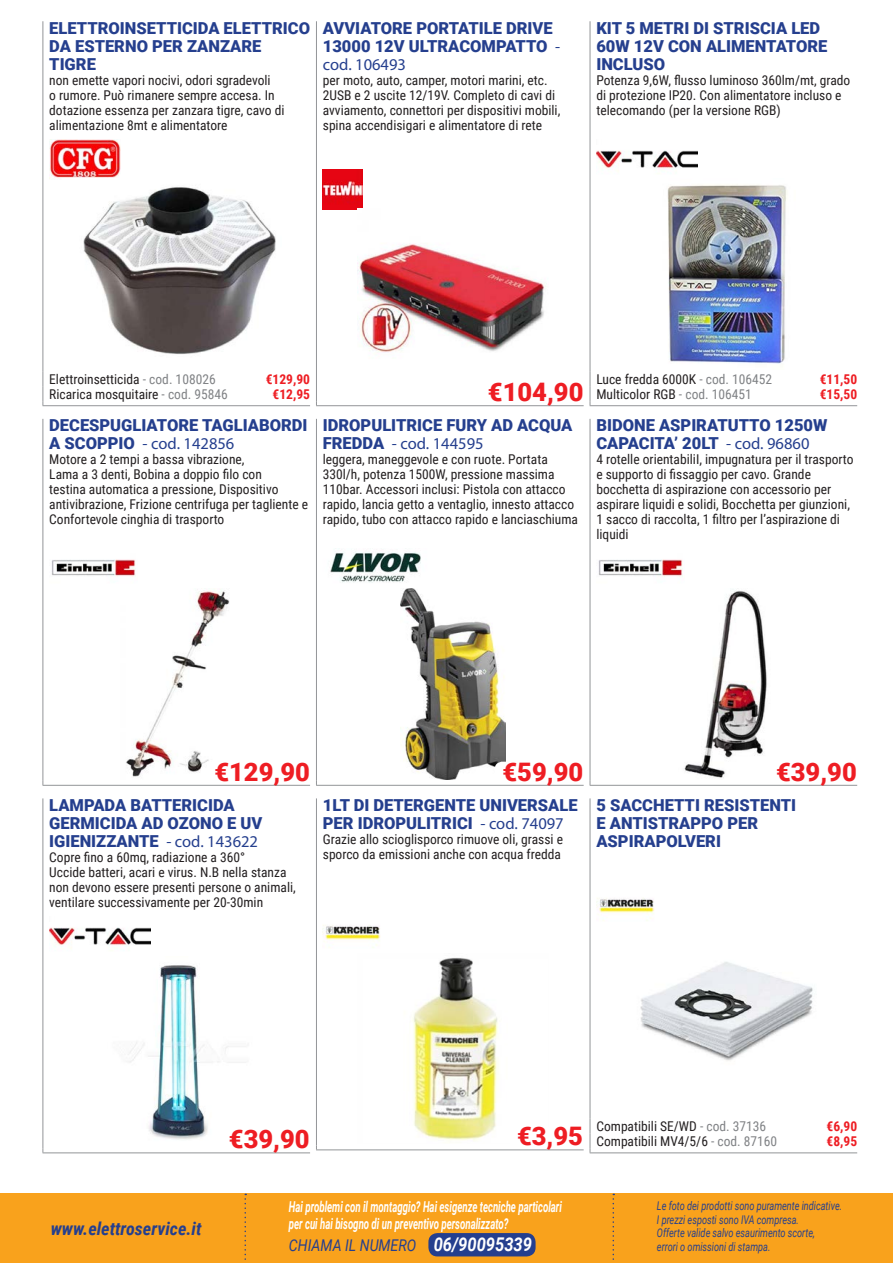
<style>
.page{position:relative;width:893px;height:1263px;background:#fff}
.page>*{position:absolute;margin:0;border:0;box-sizing:border-box;transform-origin:0 0}
.t1{font:900 25.5px "Roboto";color:#ee1d23}
.t2{font:italic 700 18px "Roboto Condensed";color:#253f8e}
.t3{font:900 16.5px/18px "Roboto";color:#253f8e}
.t4{font:16.5px "Myriad Pro";color:#253f8e}
.t5{font:italic 16.2px "Roboto";color:#253f8e;scale:.87 1}
.t6{font:italic 700 15px/16.5px "Roboto";color:#fff;scale:.64 1}
.t7{font:13.5px/15px "Roboto Condensed";color:#231f20}
.t8{font:700 13.5px "Roboto Condensed";color:#ee1d23}
.t9{font:italic 12px/13.5px "Roboto";color:#253f8e;scale:.76 1}
.s1{font-family:"Myriad Pro";font-weight:400}
.s2{color:#808285}
.s3{font-family:"Roboto";font-weight:900}
.s4{font-weight:700;font-size:18.9px;color:#fff}
</style>
<div class="page">
<div style="left:0;top:1194px;width:893px;height:69px;background:#f9a21c"></div>
<svg style="left:244px;top:1194px;width:2px;height:66px"></svg>
<svg style="left:612px;top:1194px;width:2px;height:66px"></svg>
<div style="left:428px;top:1233px;width:108px;height:23px;background:#253f8e;border-radius:9px"></div>
<hr style="left:43px;top:405px;width:267px;height:1px;background:#939598">
<hr style="left:43px;top:21px;width:1px;height:350px;background:#939598">
<svg style="left:43px;top:371px;width:1px;height:34px"></svg>
<img style="left:49px;top:139px;width:71px;height:40px">
<img style="left:83px;top:187px;width:193px;height:167px">
<hr style="left:316px;top:405px;width:268px;height:1px;background:#939598">
<hr style="left:316px;top:21px;width:1px;height:380px;background:#939598">
<img style="left:323px;top:169px;width:40px;height:40px">
<img style="left:358px;top:244px;width:188px;height:109px">
<hr style="left:590px;top:405px;width:267px;height:1px;background:#939598">
<hr style="left:590px;top:21px;width:1px;height:350px;background:#939598">
<svg style="left:590px;top:371px;width:1px;height:34px"></svg>
<img style="left:596px;top:150px;width:102px;height:20px">
<img style="left:667px;top:185px;width:120px;height:179px">
<hr style="left:43px;top:785px;width:267px;height:1px;background:#939598">
<hr style="left:43px;top:419px;width:1px;height:362px;background:#939598">
<img style="left:51px;top:559px;width:85px;height:18px">
<img style="left:126px;top:591px;width:104px;height:186px">
<svg style="left:206px;top:762px;width:24px;height:15px"></svg>
<hr style="left:316px;top:785px;width:268px;height:1px;background:#939598">
<hr style="left:316px;top:419px;width:1px;height:362px;background:#939598">
<img style="left:330px;top:552px;width:91px;height:31px">
<img style="left:401px;top:588px;width:105px;height:191px">
<svg style="left:495px;top:762px;width:11px;height:17px"></svg>
<hr style="left:590px;top:785px;width:267px;height:1px;background:#939598">
<hr style="left:590px;top:419px;width:1px;height:362px;background:#939598">
<img style="left:598px;top:559px;width:85px;height:18px">
<img style="left:684px;top:591px;width:83px;height:187px">
<hr style="left:43px;top:1152px;width:267px;height:1px;background:#939598">
<hr style="left:43px;top:798px;width:1px;height:350px;background:#939598">
<img style="left:49px;top:927px;width:102px;height:20px">
<img style="left:128px;top:965px;width:118px;height:175px">
<svg style="left:221px;top:1129px;width:25px;height:11px"></svg>
<hr style="left:316px;top:1149px;width:268px;height:1px;background:#939598">
<hr style="left:316px;top:798px;width:1px;height:347px;background:#939598">
<img style="left:323px;top:925px;width:58px;height:23px">
<img style="left:412px;top:957px;width:86px;height:184px">
<hr style="left:590px;top:1152px;width:267px;height:1px;background:#939598">
<hr style="left:590px;top:798px;width:1px;height:320px;background:#939598">
<svg style="left:590px;top:1118px;width:1px;height:34px"></svg>
<img style="left:596px;top:898px;width:59px;height:23px">
<img style="left:640px;top:962px;width:173px;height:99px">
<p class="t3" style="left:49px;top:18px;width:262px">ELETTROINSETTICIDA ELETTRICO<br>DA ESTERNO PER ZANZARE<br>TIGRE</p>
<p class="t7" style="left:49px;top:72px;width:237px">non emette vapori nocivi, odori sgradevoli<br>o rumore. Può rimanere sempre accesa. In dotazione essenza per zanzara tigre, cavo di alimentazione 8mt e alimentatore</p>
<p class="t3" style="left:323px;top:18px;width:239px">AVVIATORE PORTATILE DRIVE<br>13000 12V ULTRACOMPATTO <span class="s1">-</span></p>
<p class="t4" style="left:323px;top:54px;width:85px">cod. 106493</p>
<p class="t7" style="left:323px;top:72px;width:239px">per moto, auto, camper, motori marini, etc.<br>2USB e 2 uscite 12/19V. Completo di cavi di avviamento, connettori per dispositivi mobili, spina accendisigari e alimentatore di rete</p>
<p class="t3" style="left:596px;top:18px;width:233px">KIT 5 METRI DI STRISCIA LED<br>60W 12V CON ALIMENTATORE<br>INCLUSO</p>
<p class="t7" style="left:596px;top:72px;width:255px">Potenza 9,6W, flusso luminoso 360lm/mt, grado di protezione IP20. Con alimentatore incluso e telecomando (per la versione RGB)</p>
<p class="t7" style="left:49px;top:371px;width:168px">Elettroinsetticida <span class="s2">- cod. 108026</span></p>
<p class="t8" style="left:266px;top:369px;width:46px">€129,90</p>
<p class="t7" style="left:49px;top:386px;width:180px">Ricarica mosquitaire <span class="s2">- cod. 95846</span></p>
<p class="t8" style="left:273px;top:384px;width:39px">€12,95</p>
<p class="t3" style="left:49px;top:416px;width:260px">DECESPUGLIATORE TAGLIABORDI</p>
<p class="t4" style="left:49px;top:433px;width:187px"><span class="s3">A SCOPPIO</span> - cod. 142856</p>
<p class="t7" style="left:49px;top:451px;width:260px">Motore a 2 tempi a bassa vibrazione,<br>Lama a 3 denti, Bobina a doppio filo con<br>testina automatica a pressione, Dispositivo antivibrazione, Frizione centrifuga per tagliente e Confortevole cinghia di trasporto</p>
<h1 class="t1" style="left:488px;top:374px;width:97px">€104,90</h1>
<p class="t3" style="left:323px;top:416px;width:251px">IDROPULITRICE FURY AD ACQUA</p>
<p class="t4" style="left:323px;top:433px;width:162px"><span class="s3">FREDDA</span> - cod. 144595</p>
<p class="t7" style="left:323px;top:451px;width:257px">leggera, maneggevole e con ruote. Portata 330l/h, potenza 1500W, pressione massima 110bar. Accessori inclusi: Pistola con attacco rapido, lancia getto a ventaglio, innesto attacco rapido, tubo con attacco rapido e lanciaschiuma</p>
<p class="t7" style="left:596px;top:371px;width:177px">Luce fredda 6000K <span class="s2">- cod. 106452</span></p>
<p class="t8" style="left:820px;top:369px;width:39px">€11,50</p>
<p class="t7" style="left:596px;top:386px;width:157px">Multicolor RGB <span class="s2">- cod. 106451</span></p>
<p class="t8" style="left:820px;top:384px;width:39px">€15,50</p>
<p class="t3" style="left:596px;top:416px;width:233px">BIDONE ASPIRATUTTO 1250W<br>CAPACITA’ 20LT <span class="s1">- cod. 96860</span></p>
<p class="t7" style="left:596px;top:451px;width:259px">4 rotelle orientabiliI, impugnatura per il trasporto e supporto di fissaggio per cavo. Grande bocchetta di aspirazione con accessorio per aspirare liquidi e solidi, Bocchetta per giunzioni, 1 sacco di raccolta, 1 filtro per l’aspirazione di liquidi</p>
<h1 class="t1" style="left:214px;top:754px;width:97px">€129,90</h1>
<p class="t3" style="left:49px;top:795px;width:215px">LAMPADA BATTERICIDA<br>GERMICIDA AD OZONO E UV<br>IGIENIZZANTE <span class="s1">- cod. 143622</span></p>
<p class="t7" style="left:49px;top:849px;width:248px">Copre fino a 60mq, radiazione a 360°<br>Uccide batteri, acari e virus. N.B nella stanza non devono essere presenti persone o animali, ventilare successivamente per 20-30min</p>
<h1 class="t1" style="left:502px;top:754px;width:82px">€59,90</h1>
<p class="t3" style="left:323px;top:795px;width:256px">1LT DI DETERGENTE UNIVERSALE<br>PER IDROPULITRICI <span class="s1">- cod. 74097</span></p>
<p class="t7" style="left:323px;top:831px;width:242px">Grazie allo scioglisporco rimuove oli, grassi e sporco da emissioni anche con acqua fredda</p>
<h1 class="t1" style="left:776px;top:754px;width:82px">€39,90</h1>
<p class="t3" style="left:596px;top:795px;width:201px">5 SACCHETTI RESISTENTI<br>E ANTISTRAPPO PER<br>ASPIRAPOLVERI</p>
<h2 class="t2" style="left:51px;top:1216px;width:152px">www.elettroservice.it</h2>
<h1 class="t1" style="left:229px;top:1121px;width:82px">€39,90</h1>
<h1 class="t1" style="left:517px;top:1118px;width:67px">€3,95</h1>
<p class="t7" style="left:596px;top:1118px;width:171px">Compatibili SE/WD <span class="s2">- cod. 37136</span></p>
<p class="t8" style="left:827px;top:1117px;width:32px">€6,90</p>
<p class="t7" style="left:596px;top:1133px;width:182px">Compatibili MV4/5/6 <span class="s2">- cod. 87160</span></p>
<p class="t8" style="left:827px;top:1132px;width:32px">€8,95</p>
<p class="t6" style="left:289px;top:1198px;width:428px">Hai problemi con il montaggio? Hai esigenze tecniche particolari per cui hai bisogno di un preventivo personalizzato?</p>
<p class="t5" style="left:289px;top:1234px;width:281px">CHIAMA IL NUMERO <span class="s4">06/90095339</span></p>
<p class="t9" style="left:657px;top:1199px;width:245px">Le foto dei prodotti sono puramente indicative.<br>I prezzi esposti sono IVA compresa.<br>Offerte valide salvo esaurimento scorte,<br>errori o omissioni di stampa.</p>
</div>
